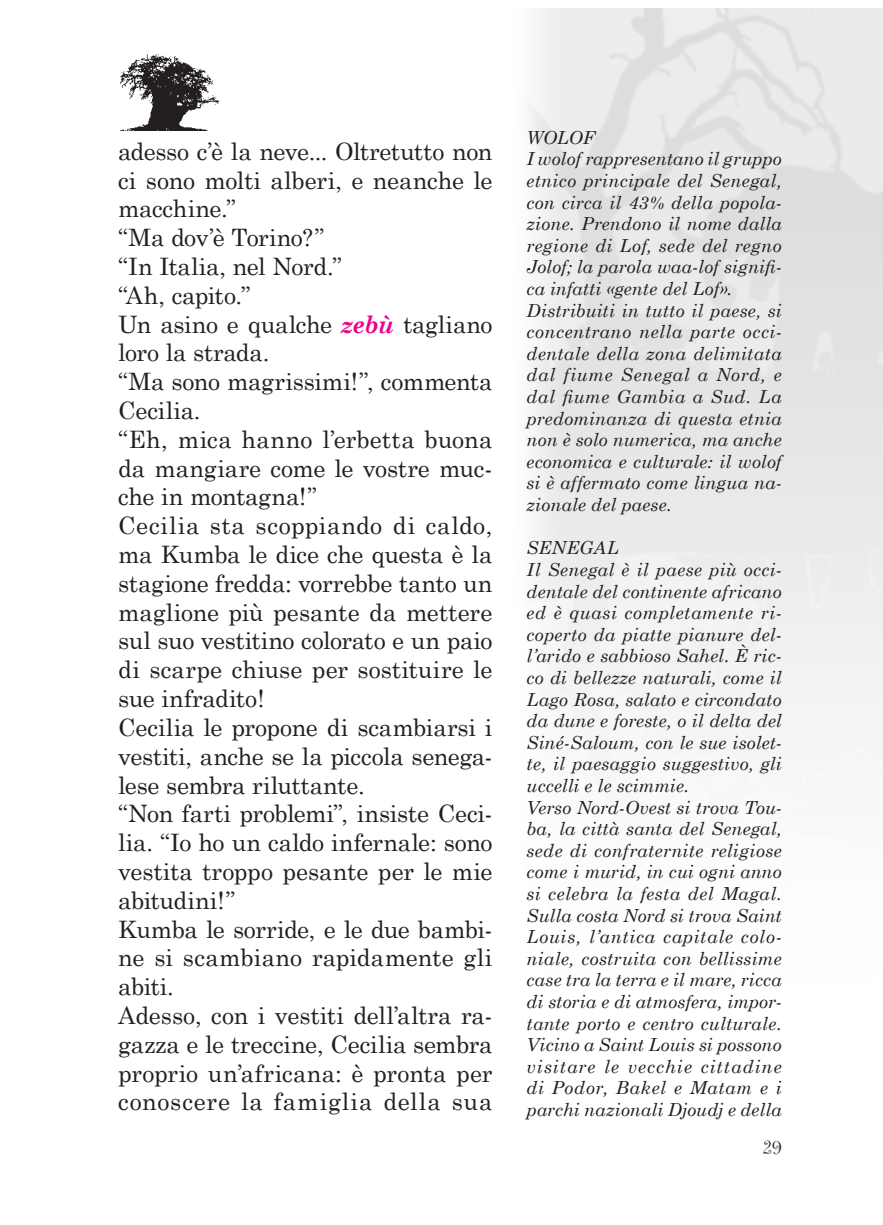
<style>
.page{position:relative;width:883px;height:1225px;background:#fff}
.page>*{position:absolute;margin:0;border:0;box-sizing:border-box;transform-origin:0 0}
.t1{font:24px/28.8px "Century Schoolbook";letter-spacing:-.005em;color:#231f20}
.t2{font:20px "Curlz";color:#231f20}
.t3{font:italic 18px/21.6px "Century Schoolbook";letter-spacing:.01em;color:#231f20}
.s1{font-weight:700;font-style:italic;color:#ed028c}
</style>
<div class="page">
<img style="left:120px;top:54px;width:100px;height:77px">
<p class="t1" style="left:118px;top:136px;width:376px">adesso c’è la neve... Oltretutto non ci sono molti alberi, e neanche le macchine.”<br>“Ma dov’è Torino?”<br>“In Italia, nel Nord.”<br>“Ah, capito.”<br>Un asino e qualche <span class="s1">zebù</span> tagliano loro la strada.<br>“Ma sono magrissimi!”, commenta<br>Cecilia.<br>“Eh, mica hanno l’erbetta buona da mangiare come le vostre muc&shy;che in montagna!”<br>Cecilia sta scoppiando di caldo, ma Kumba le dice che questa è la stagione fredda: vorrebbe tanto un maglione più pesante da mettere sul suo vestitino colorato e un paio di scarpe chiuse per sostituire le sue infradito!<br>Cecilia le propone di scambiarsi i vestiti, anche se la piccola senega&shy;lese sembra riluttante.<br>“Non farti problemi”, insiste Ceci&shy;lia. “Io ho un caldo infernale: sono vestita troppo pesante per le mie abitudini!”<br>Kumba le sorride, e le due bambi&shy;ne si scambiano rapidamente gli abiti.<br>Adesso, con i vestiti dell’altra ra&shy;gazza e le treccine, Cecilia sembra proprio un’africana: è pronta per conoscere la famiglia della sua</p>
<p class="t3" style="left:526px;top:126px;width:257px">WOLOF<br>I wolof rappresentano il gruppo etnico principale del Senegal, con circa il 43% della popola&shy;zione. Prendono il nome dalla regione di Lof, sede del regno<br>Jolof; la parola waa-lof signifi&shy;ca infatti «gente del Lof».<br>Distribuiti in tutto il paese, si concentrano nella parte occi&shy;dentale della zona delimitata dal fiume Senegal a Nord, e dal fiume Gambia a Sud. La predominanza di questa etnia non è solo numerica, ma anche economica e culturale: il wolof si è affermato come lingua na&shy;zionale del paese.</p>
<p class="t3" style="left:526px;top:537px;width:257px">SENEGAL<br>Il Senegal è il paese più occi&shy;dentale del continente africano ed è quasi completamente ri&shy;coperto da piatte pianure del&shy;l’arido e sabbioso Sahel. È ric&shy;co di bellezze naturali, come il<br>Lago Rosa, salato e circondato da dune e foreste, o il delta del<br>Siné-Saloum, con le sue isolet&shy;te, il paesaggio suggestivo, gli uccelli e le scimmie.<br>Verso Nord-Ovest si trova Tou&shy;ba, la città santa del Senegal, sede di confraternite religiose come i murid, in cui ogni anno si celebra la festa del Magal.<br>Sulla costa Nord si trova Saint<br>Louis, l’antica capitale colo&shy;niale, costruita con bellissime case tra la terra e il mare, ricca di storia e di atmosfera, impor&shy;tante porto e centro culturale.<br>Vicino a Saint Louis si possono visitare le vecchie cittadine di Podor, Bakel e Matam e i parchi nazionali Djoudj e della</p>
<p class="t2" style="left:762px;top:1133px;width:20px">29</p>
</div>
